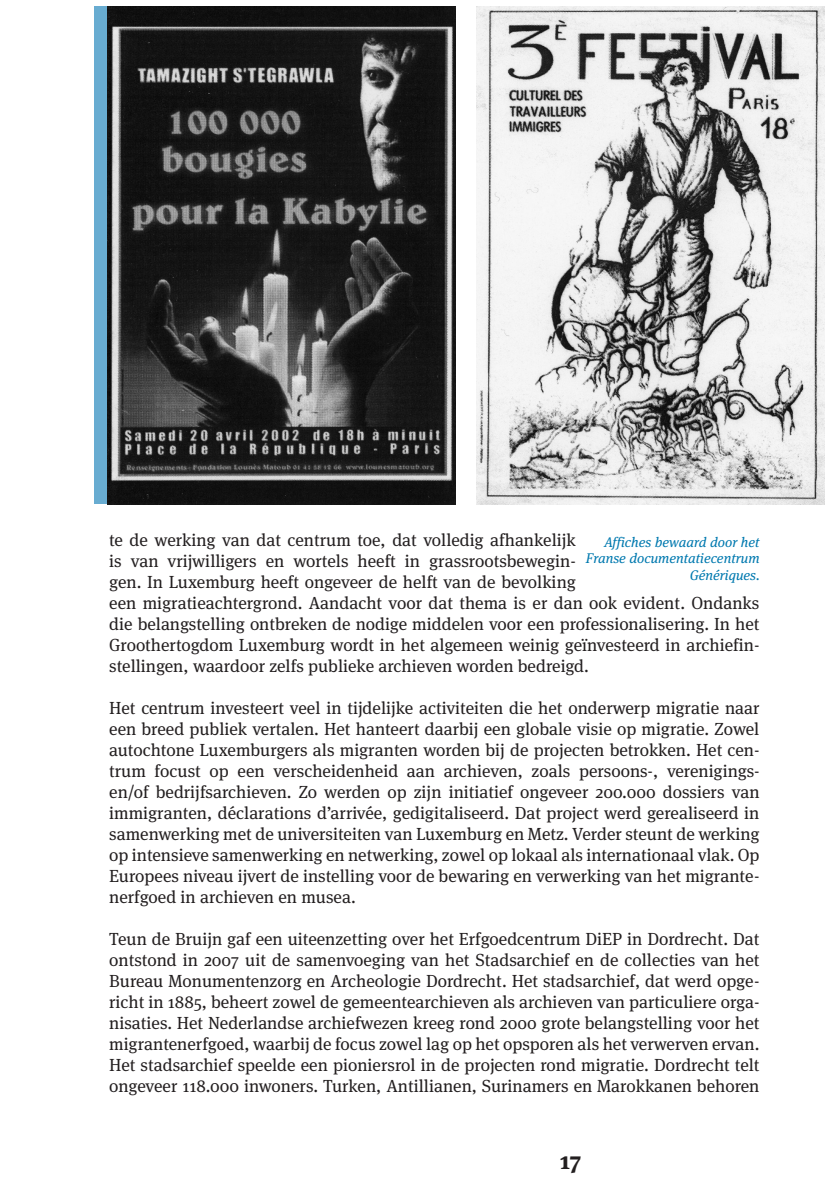
<style>
.page{position:relative;width:834px;height:1191px;background:#fff}
.page>*{position:absolute;margin:0;border:0;box-sizing:border-box;transform-origin:0 0}
.t1{font:700 24.5px "Meta Serif";color:#231f20}
.broodtekst{font:17.5px/21px "Meta Serif";color:#231f20;text-align:justify}
.onderschrift{font:italic 14px/16.6px "Meta Serif";color:#0079af;text-align:right}
</style>
<div class="page">
<div style="left:94px;top:6px;width:31px;height:498px;background:#68acd1"></div>
<img style="left:108px;top:6px;width:347px;height:498px">
<img style="left:477px;top:6px;width:347px;height:498px">
<p class="broodtekst" style="left:109px;top:529px;width:651px;text-align:left">te de werking van dat centrum toe, dat volledig afhankelijk<br>is van vrijwilligers en wortels heeft in grassrootsbewegin-<br>gen. In Luxemburg heeft ongeveer de helft van de bevolking<br>een migratieachtergrond. Aandacht voor dat thema is er dan ook evident. Ondanks die belangstelling ontbreken de nodige middelen voor een professionalisering. In het Groothertogdom Luxemburg wordt in het algemeen weinig geïnvesteerd in archiefin&shy;stellingen, waardoor zelfs publieke archieven worden bedreigd.</p>
<p class="broodtekst" style="left:109px;top:697px;width:651px">Het centrum investeert veel in tijdelijke activiteiten die het onderwerp migratie naar een breed publiek vertalen. Het hanteert daarbij een globale visie op migratie. Zowel autochtone Luxemburgers als migranten worden bij de projecten betrokken. Het cen&shy;trum focust op een verscheidenheid aan archieven, zoals persoons-, verenigings&shy;en/of bedrijfsarchieven. Zo werden op zijn initiatief ongeveer 200.000 dossiers van immigranten, déclarations d’arrivée, gedigitaliseerd. Dat project werd gerealiseerd in samenwerking met de universiteiten van Luxemburg en Metz. Verder steunt de werking op intensieve samenwerking en netwerking, zowel op lokaal als internationaal vlak. Op Europees niveau ijvert de instelling voor de bewaring en verwerking van het migrante&shy;nerfgoed in archieven en musea.</p>
<p class="broodtekst" style="left:109px;top:928px;width:651px">Teun de Bruijn gaf een uiteenzetting over het Erfgoedcentrum DiEP in Dordrecht. Dat ontstond in 2007 uit de samenvoeging van het Stadsarchief en de collecties van het Bureau Monumentenzorg en Archeologie Dordrecht. Het stadsarchief, dat werd opge&shy;richt in 1885, beheert zowel de gemeentearchieven als archieven van particuliere orga&shy;nisaties. Het Nederlandse archiefwezen kreeg rond 2000 grote belangstelling voor het migrantenerfgoed, waarbij de focus zowel lag op het opsporen als het verwerven ervan.<br>Het stadsarchief speelde een pioniersrol in de projecten rond migratie. Dordrecht telt ongeveer 118.000 inwoners. Turken, Antillianen, Surinamers en Marokkanen behoren</p>
<p class="onderschrift" style="left:585px;top:533px;width:175px">Affiches bewaard door het<br>Franse documentatiecentrum<br>Génériques.</p>
<h1 class="t1" style="left:559px;top:1145px;width:23px">17</h1>
</div>
